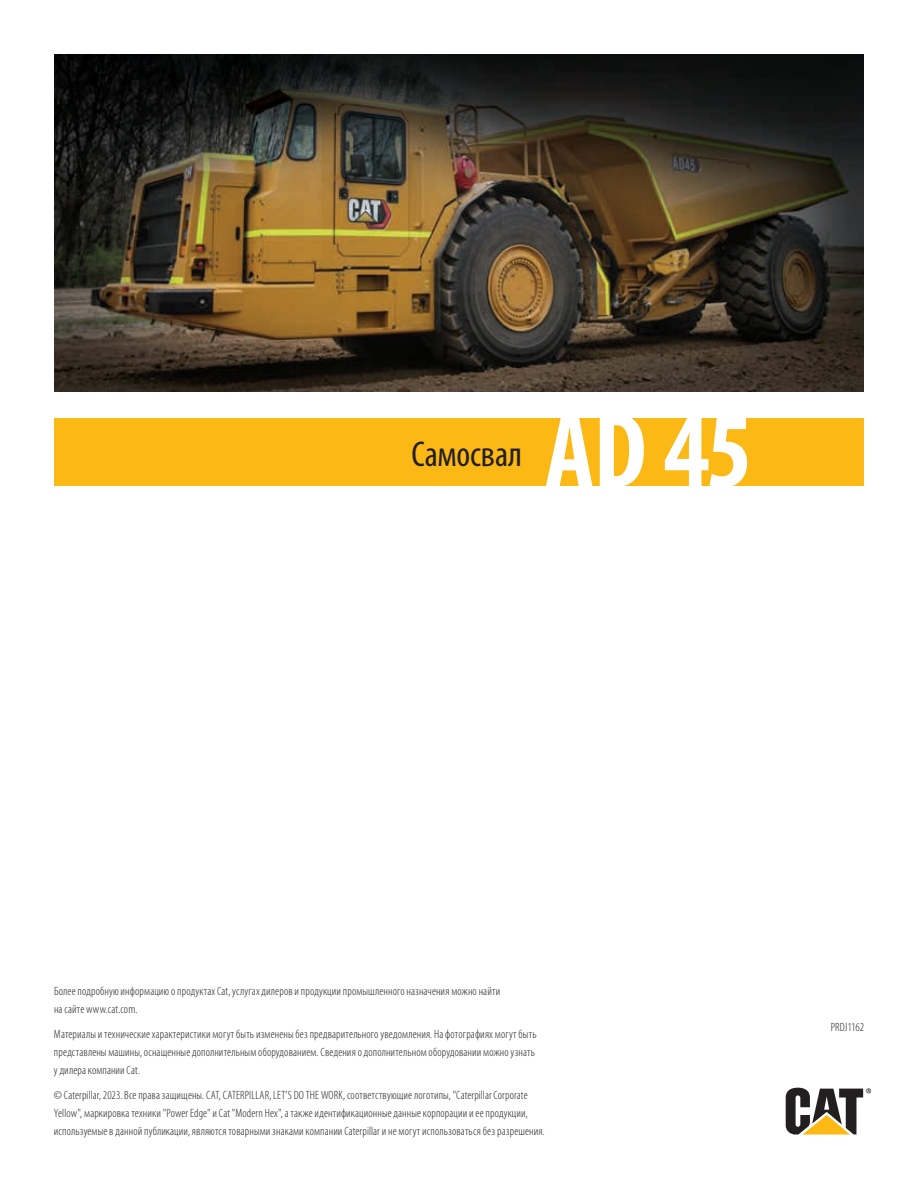
<style>
.page{position:relative;width:918px;height:1188px;background:#fff}
.page>*{position:absolute;margin:0;border:0;box-sizing:border-box;transform-origin:0 0}
.t1{font:700 condensed 108px "Myriad Pro";color:#fff}
.t2{font:condensed 36px "Myriad Pro";letter-spacing:-.005em;color:#231f20}
.t3{font:300 condensed 12px/18px "Myriad Pro";letter-spacing:.01em;color:#231f20}
.t4{font:300 condensed 12px "Myriad Pro";letter-spacing:-.01em;color:#231f20}
</style>
<div class="page">
<svg style="left:786px;top:1088px;width:85px;height:47px"></svg>
<img style="left:54px;top:54px;width:810px;height:338px">
<div style="left:54px;top:418px;width:810px;height:68px;background:#fcb814"></div>
<h2 class="t2" style="left:411px;top:433px;width:112px">Самосвал</h2>
<h1 class="t1" style="left:545px;top:384px;width:209px">AD 45</h1>
<p class="t3" style="left:54px;top:982px;width:448px">Более подробную информацию о продуктах Cat, услугах дилеров и продукции промышленного назначения можно найти насайте www.cat.com.</p>
<p class="t3" style="left:54px;top:1025px;width:484px">Материалы и технические характеристики могут быть изменены без предварительного уведомления. На фотографиях могут быть представлены машины, оснащенные дополнительным оборудованием. Сведения о дополнительном оборудовании можно узнать удилера компании Cat.</p>
<p class="t3" style="left:54px;top:1086px;width:492px">© Caterpillar, 2023. Все права защищены. CAT, CATERPILLAR, LET’S DO THE WORK, соответствующие логотипы, "Caterpillar Corporate<br>Yellow", маркировка техники "Power Edge" и Cat "Modern Hex", а также идентификационные данные корпорации и ее продукции, используемые в данной публикации, являются товарными знаками компании Caterpillar и не могут использоваться без разрешения.</p>
<p class="t4" style="left:831px;top:1020px;width:35px">PRDJ1162</p>
</div>
